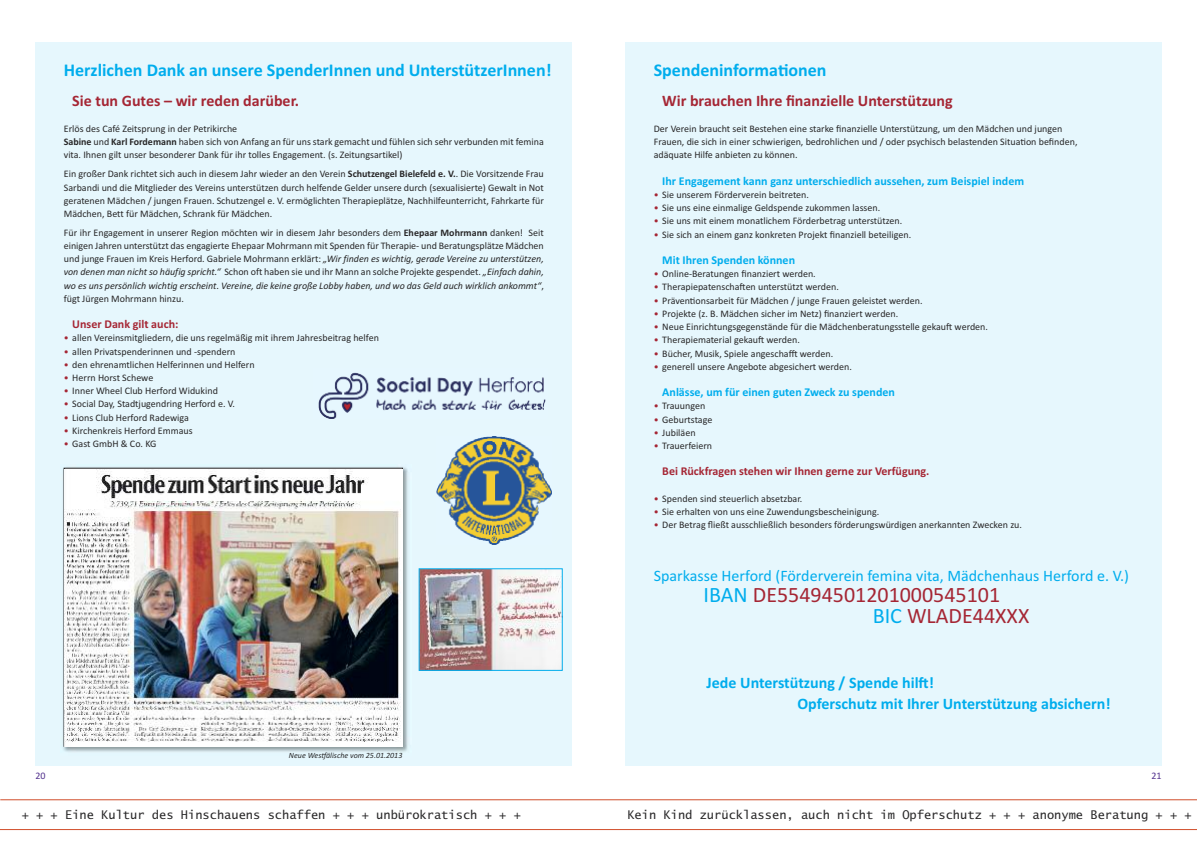
<style>
.page{position:relative;width:1197px;height:848px;background:#fff}
.page>*{position:absolute;margin:0;border:0;box-sizing:border-box;transform-origin:0 0}
.t1{font:22px/21px "Calibri";color:#a52634}
.t2{font:700 18px "Calibri";color:#00aded}
.t3{font:700 16px/21.4px "Calibri";color:#00aded}
.t4{font:700 16px "Calibri";color:#a52634}
.t5{font:16px "Calibri";color:#00aded}
.t6{font:12px "Lucida Sans Typewriter";color:#272627}
.t7{font:700 12px "Calibri";color:#00aded}
.t8{font:700 12px "Calibri";color:#a52634}
.t9{font:10px/13.2px "Calibri";color:#272627}
.t10{font:10px "Calibri";color:#52318d}
.t11{font:italic 8px "Calibri";color:#272627}
.s1{font-weight:700}
.s2{font-style:italic}
.s3{color:#a52634}
.s4{color:#00aded}
</style>
<div class="page">
<hr style="left:0;top:799px;width:1196px;height:1px;background:#d14e2b">
<hr style="left:0;top:829px;width:1196px;height:1px;background:#d14e2b">
<div style="left:625px;top:43px;width:536px;height:722px;background:#e6f7fd"></div>
<div style="left:35px;top:43px;width:536px;height:722px;background:#e6f7fd"></div>
<img style="left:318px;top:372px;width:228px;height:46px">
<img style="left:437px;top:436px;width:114px;height:109px">
<img style="left:63px;top:467px;width:345px;height:285px">
<img style="left:64px;top:469px;width:338px;height:277px">
<img style="left:421px;top:570px;width:139px;height:98px">
<h2 class="t2" style="left:64px;top:59px;width:489px">Herzlichen Dank an unsere SpenderInnen und UnterstützerInnen!</h2>
<h3 class="t4" style="left:72px;top:91px;width:228px">Sie tun Gutes – wir reden darüber.</h3>
<p class="t9" style="left:64px;top:122px;width:481px">Erlös des Café Zeitsprung in der Petrikirche<br><span class="s1">Sabine</span> und <span class="s1">Karl Fordemann</span> haben sich von Anfang an für uns stark gemacht und fühlen sich sehr verbunden mit femina vita. Ihnen gilt unser besonderer Dank für ihr tolles Engagement. (s. Zeitungsartikel)</p>
<p class="t9" style="left:64px;top:167px;width:481px;text-align:justify">Ein großer Dank richtet sich auch in diesem Jahr wieder an den Verein <span class="s1">Schutzengel Bielefeld e. V.</span>. Die Vorsitzende Frau Sarbandi und die Mitglieder des Vereins unterstützen durch helfende Gelder unsere durch (sexualisierte) Gewalt in Not geratenen Mädchen / jungen Frauen. Schutzengel e. V. ermöglichten Therapieplätze, Nachhilfeunterricht, Fahrkarte für Mädchen, Bett für Mädchen, Schrank für Mädchen.</p>
<p class="t9" style="left:64px;top:226px;width:481px;text-align:justify">Für ihr Engagement in unserer Region möchten wir in diesem Jahr besonders dem <span class="s1">Ehepaar Mohrmann</span> danken! Seit einigen Jahren unterstützt das engagierte Ehepaar Mohrmann mit Spenden für Therapie- und Beratungsplätze Mädchen und junge Frauen im Kreis Herford. Gabriele Mohrmann erklärt: <span class="s2">„Wir finden es wichtig, gerade Vereine zu unterstützen, von denen man nicht so häufig spricht.“</span> Schon oft haben sie und ihr Mann an solche Projekte gespendet. <span class="s2">„Einfach dahin, wo es uns persönlich wichtig erscheint. Vereine, die keine große Lobby haben, und wo das Geld auch wirklich ankommt“</span>, fügt Jürgen Mohrmann hinzu.</p>
<p class="t8" style="left:72px;top:317px;width:108px">Unser Dank gilt auch:</p>
<p class="t9" style="left:64px;top:331px;width:316px"><span class="s3">•</span> allen Vereinsmitgliedern, die uns regelmäßig mit ihrem Jahresbeitrag helfen</p>
<p class="t9" style="left:64px;top:344px;width:173px"><span class="s3">•</span> allen Privatspenderinnen und -spendern</p>
<p class="t9" style="left:64px;top:358px;width:192px"><span class="s3">•</span> den ehrenamtlichen Helferinnen und Helfern</p>
<p class="t9" style="left:64px;top:371px;width:91px"><span class="s3">•</span> Herrn Horst Schewe</p>
<p class="t9" style="left:64px;top:384px;width:156px"><span class="s3">•</span> Inner Wheel Club Herford Widukind</p>
<p class="t9" style="left:64px;top:397px;width:173px"><span class="s3">•</span> Social Day, Stadtjugendring Herford e. V.</p>
<p class="t9" style="left:64px;top:410px;width:126px"><span class="s3">•</span> Lions Club Herford Radewiga</p>
<p class="t9" style="left:64px;top:424px;width:130px"><span class="s3">•</span> Kirchenkreis Herford Emmaus</p>
<p class="t9" style="left:64px;top:437px;width:94px"><span class="s3">•</span> Gast GmbH &amp; Co. KG</p>
<p class="t11" style="left:289px;top:750px;width:115px">Neue Westfälische vom 25.01.2013</p>
<h2 class="t2" style="left:653px;top:59px;width:174px">Spendeninformationen</h2>
<h3 class="t4" style="left:662px;top:91px;width:292px">Wir brauchen Ihre finanzielle Unterstützung</h3>
<p class="t9" style="left:653px;top:122px;width:425px">Der Verein braucht seit Bestehen eine starke finanzielle Unterstützung, um den Mädchen und jungen<br>Frauen, die sich in einer schwierigen, bedrohlichen und / oder psychisch belastenden Situation befinden, adäquate Hilfe anbieten zu können.</p>
<p class="t7" style="left:662px;top:174px;width:363px">Ihr Engagement kann ganz unterschiedlich aussehen, zum Beispiel indem</p>
<p class="t9" style="left:653px;top:188px;width:157px"><span class="s3">•</span> Sie unserem Förderverein beitreten.</p>
<p class="t9" style="left:653px;top:201px;width:228px"><span class="s3">•</span> Sie uns eine einmalige Geldspende zukommen lassen.</p>
<p class="t9" style="left:653px;top:214px;width:250px"><span class="s3">•</span> Sie uns mit einem monatlichem Förderbetrag unterstützen.</p>
<p class="t9" style="left:653px;top:227px;width:259px"><span class="s3">•</span> Sie sich an einem ganz konkreten Projekt finanziell beteiligen.</p>
<p class="t7" style="left:662px;top:253px;width:134px">Mit Ihren Spenden können</p>
<p class="t9" style="left:653px;top:267px;width:163px"><span class="s3">•</span> Online-Beratungen finanziert werden.</p>
<p class="t9" style="left:653px;top:280px;width:186px"><span class="s3">•</span> Therapiepatenschaften unterstützt werden.</p>
<p class="t9" style="left:653px;top:293px;width:270px"><span class="s3">•</span> Präventionsarbeit für Mädchen / junge Frauen geleistet werden.</p>
<p class="t9" style="left:653px;top:307px;width:246px"><span class="s3">•</span> Projekte (z. B. Mädchen sicher im Netz) finanziert werden.</p>
<p class="t9" style="left:653px;top:320px;width:336px"><span class="s3">•</span> Neue Einrichtungsgegenstände für die Mädchenberatungsstelle gekauft werden.</p>
<p class="t9" style="left:653px;top:333px;width:148px"><span class="s3">•</span> Therapiematerial gekauft werden.</p>
<p class="t9" style="left:653px;top:346px;width:181px"><span class="s3">•</span> Bücher, Musik, Spiele angeschafft werden.</p>
<p class="t9" style="left:653px;top:359px;width:199px"><span class="s3">•</span> generell unsere Angebote abgesichert werden.</p>
<p class="t7" style="left:662px;top:385px;width:234px">Anlässe, um für einen guten Zweck zu spenden</p>
<p class="t9" style="left:653px;top:399px;width:53px"><span class="s3">•</span> Trauungen</p>
<p class="t9" style="left:653px;top:412px;width:60px"><span class="s3">•</span> Geburtstage</p>
<p class="t9" style="left:653px;top:425px;width:43px"><span class="s3">•</span> Jubiläen</p>
<p class="t9" style="left:653px;top:439px;width:60px"><span class="s3">•</span> Trauerfeiern</p>
<p class="t8" style="left:662px;top:464px;width:269px">Bei Rückfragen stehen wir Ihnen gerne zur Verfügung.</p>
<p class="t9" style="left:653px;top:491px;width:150px"><span class="s3">•</span> Spenden sind steuerlich absetzbar.</p>
<p class="t9" style="left:653px;top:505px;width:227px"><span class="s3">•</span> Sie erhalten von uns eine Zuwendungsbescheinigung.</p>
<p class="t9" style="left:653px;top:518px;width:369px"><span class="s3">•</span> Der Betrag fließt ausschließlich besonders förderungswürdigen anerkannten Zwecken zu.</p>
<h3 class="t5" style="left:653px;top:566px;width:476px">Sparkasse Herford (Förderverein femina vita, Mädchenhaus Herford e. V.)</h3>
<h1 class="t1" style="left:872px;top:584px;width:158px;text-indent:-169px"><span class="s4">IBAN</span> DE55494501201000545101<br><span class="s4">BIC</span> WLADE44XXX</h1>
<h3 class="t3" style="left:797px;top:671px;width:315px;text-indent:-91px">Jede Unterstützung / Spende hilft!<br>Opferschutz mit Ihrer Unterstützung absichern!</h3>
<p class="t10" style="left:35px;top:769px;width:12px">20</p>
<p class="t6" style="left:22px;top:807px;width:500px">+ + + Eine Kultur des Hinschauens schaffen + + + unbürokratisch + + +</p>
<p class="t6" style="left:627px;top:807px;width:565px">Kein Kind zurücklassen, auch nicht im Opferschutz + + + anonyme Beratung + + +</p>
<p class="t10" style="left:1151px;top:769px;width:12px">21</p>
</div>
